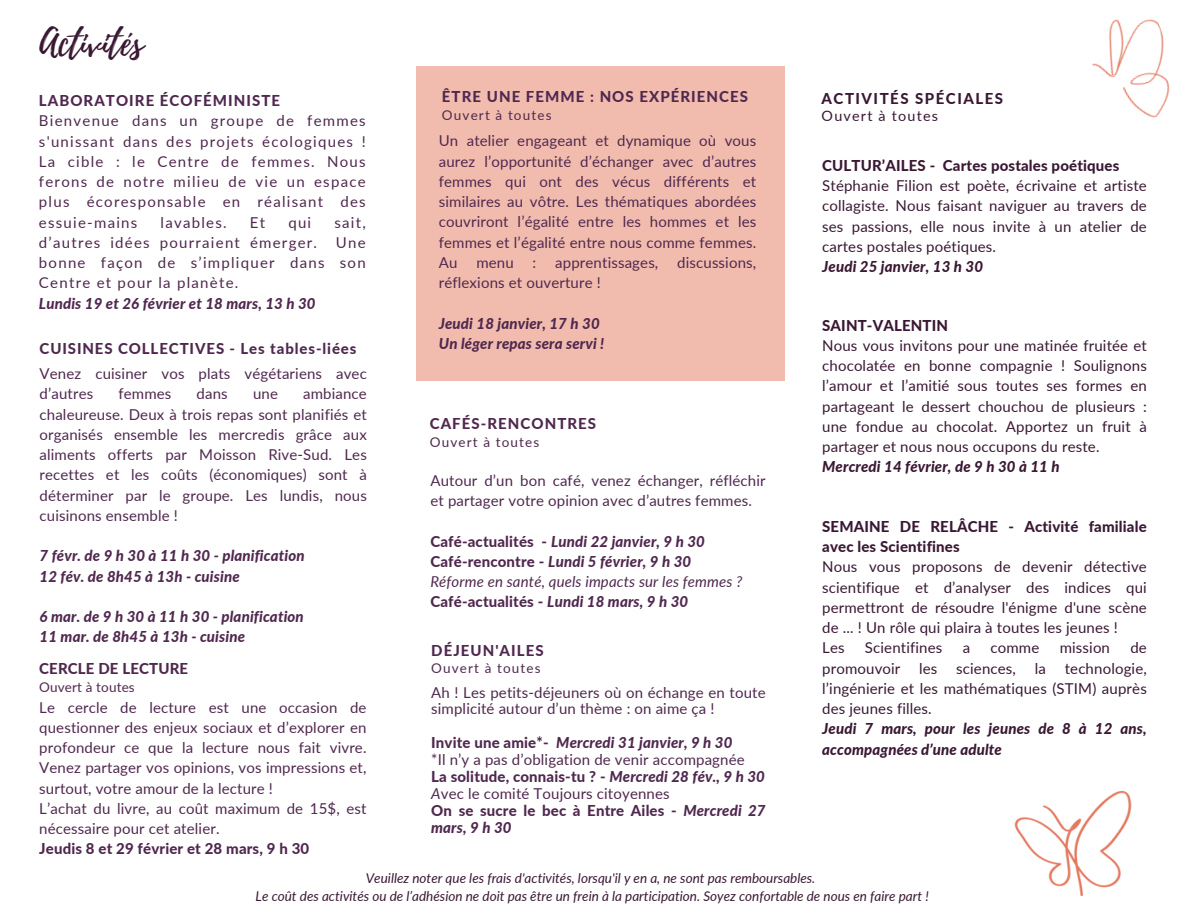
<style>
.page{position:relative;width:1188px;height:918px;background:#fff}
.page>*{position:absolute;margin:0;border:0;box-sizing:border-box;transform-origin:0 0}
.t1{font:36px "Playlist Script";color:#3a1833}
.t2{font:15px/20.2px "Lato";letter-spacing:.01em;color:#50284f;text-align:justify}
.t3{font:15px/20.2px "Lato";letter-spacing:.01em;color:#3a1833;text-align:justify}
.t4{font:italic 800 15px "Lato";letter-spacing:.01em;color:#50284f}
.t5{font:800 15px/16.8px "Lato";letter-spacing:.01em;color:#50284f}
.t6{font:800 15px "Lato";letter-spacing:.06em;color:#50284f}
.t7{font:italic 800 15px/20.2px "Lato";letter-spacing:.01em;color:#3a1833}
.t8{font:800 15px/20.2px "Lato";letter-spacing:.01em;color:#3a1833}
.t9{font:italic 15px "Lato";letter-spacing:.01em;color:#50284f}
.t10{font:15px "Lato";letter-spacing:.085em;color:#50284f}
.t11{font:800 15px "Lato";letter-spacing:.1em;color:#3a1833}
.t12{font:14.4px "Lato";letter-spacing:.085em;color:#3a1833}
.t13{font:italic 13.5px "Lato";color:#3a1833}
.t14{font:13.5px "Lato";letter-spacing:.085em;color:#50284f}
.t15{font:13.5px "Lato";letter-spacing:.01em;color:#50284f}
.s1{font-style:normal}
.s2{font-style:italic}
</style>
<div class="page">
<img style="left:1092px;top:19px;width:78px;height:99px">
<div style="left:416px;top:66px;width:369px;height:315px;background:#f1bcae"></div>
<img style="left:1014px;top:790px;width:118px;height:106px">
<p class="t1" style="left:40px;top:17px;width:105px">Activités</p>
<p class="t6" style="left:39px;top:91px;width:243px">LABORATOIRE ÉCOFÉMINISTE</p>
<p class="t2" style="left:39px;top:110px;width:328px">Bienvenue dans un groupe de femmes s'unissant dans des projets écologiques !<br>La cible : le Centre de femmes. Nous ferons de notre milieu de vie un espace plus écoresponsable en réalisant des essuie-mains</p>
<p class="t10" style="left:161px;top:213px;width:68px">lavables.</p>
<p class="t2" style="left:250px;top:212px;width:17px">Et</p>
<p class="t2" style="left:288px;top:212px;width:24px">qui</p>
<p class="t2" style="left:334px;top:212px;width:33px">sait,</p>
<p class="t10" style="left:39px;top:233px;width:280px">d’autres idées pourraient émerger.</p>
<p class="t2" style="left:39px;top:232px;width:328px;text-indent:297px">Une bonne façon de s’impliquer dans son Centre et pour la planète.</p>
<p class="t4" style="left:39px;top:294px;width:278px">Lundis 19 et 26 février et 18 mars, 13 h 30</p>
<p class="t6" style="left:40px;top:339px;width:318px">CUISINES COLLECTIVES - Les tables-liées</p>
<p class="t2" style="left:40px;top:363px;width:329px">Venez cuisiner vos plats végétariens avec d’autres</p>
<p class="t2" style="left:40px;top:384px;width:329px;text-indent:264px">ambiance chaleureuse. Deux à trois repas sont planifiés et organisés ensemble les mercredis grâce aux aliments offerts par Moisson Rive-Sud. Les recettes et les coûts (économiques) sont à déterminer par le groupe. Les lundis, nous cuisinons ensemble !</p>
<p class="t4" style="left:40px;top:547px;width:267px">7 févr. de 9 h 30 à 11 h 30 - planification</p>
<p class="t4" style="left:40px;top:567px;width:202px">12 fév. de 8h45 à 13h - cuisine</p>
<p class="t4" style="left:40px;top:607px;width:266px">6 mar. de 9 h 30 à 11 h 30 - planification</p>
<p class="t4" style="left:40px;top:628px;width:207px">11 mar. de 8h45 à 13h - cuisine</p>
<p class="t2" style="left:118px;top:384px;width:54px">femmes</p>
<p class="t2" style="left:197px;top:384px;width:33px">dans</p>
<p class="t2" style="left:253px;top:384px;width:26px">une</p>
<p class="t5" style="left:39px;top:660px;width:150px">CERCLE DE LECTURE</p>
<p class="t15" style="left:39px;top:679px;width:97px">Ouvert à toutes</p>
<p class="t2" style="left:39px;top:697px;width:329px">Le cercle de lecture est une occasion de questionner des enjeux sociaux et d’explorer en profondeur ce que la lecture nous fait vivre.<br>Venez partager vos opinions, vos impressions et, surtout, votre amour de la lecture !</p>
<p class="t2" style="left:39px;top:798px;width:329px">L’achat du livre, au coût maximum de 15$, est nécessaire pour cet atelier.</p>
<p class="t5" style="left:39px;top:840px;width:272px">Jeudis 8 et 29 février et 28 mars, 9 h 30</p>
<p class="t6" style="left:442px;top:87px;width:308px">ÊTRE UNE FEMME : NOS EXPÉRIENCES</p>
<p class="t14" style="left:442px;top:106px;width:111px">Ouvert à toutes</p>
<p class="t2" style="left:439px;top:130px;width:319px">Un atelier engageant et dynamique où vous aurez l’opportunité d’échanger avec d’autres femmes qui ont des vécus différents et similaires au vôtre. Les thématiques abordées couvriront l’égalité entre les hommes et les femmes et l’égalité entre nous comme femmes.<br>Au</p>
<p class="t2" style="left:476px;top:252px;width:39px">menu</p>
<p class="t2" style="left:533px;top:252px;width:5px">:</p>
<p class="t2" style="left:555px;top:252px;width:105px">apprentissages,</p>
<p class="t2" style="left:677px;top:252px;width:81px">discussions,</p>
<p class="t2" style="left:439px;top:272px;width:164px">réflexions et ouverture !</p>
<p class="t4" style="left:439px;top:314px;width:162px">Jeudi 18 janvier, 17 h 30</p>
<p class="t4" style="left:439px;top:334px;width:167px">Un léger repas sera servi !</p>
<p class="t6" style="left:430px;top:414px;width:168px">CAFÉS-RENCONTRES</p>
<p class="t14" style="left:430px;top:433px;width:111px">Ouvert à toutes</p>
<p class="t2" style="left:430px;top:470px;width:337px">Autour d’un bon café, venez échanger, réfléchir et partager votre opinion avec d’autres femmes.</p>
<p class="t4" style="left:430px;top:532px;width:276px"><span class="s1">Café-actualités -</span> Lundi 22 janvier, 9 h 30</p>
<p class="t4" style="left:430px;top:552px;width:262px"><span class="s1">Café-rencontre -</span> Lundi 5 février, 9 h 30</p>
<p class="t9" style="left:430px;top:572px;width:314px">Réforme en santé, quels impacts sur les femmes ?</p>
<p class="t5" style="left:430px;top:593px;width:259px">Café-actualités - <span class="s2">Lundi 18 mars, 9 h 30</span></p>
<p class="t6" style="left:431px;top:641px;width:114px">DÉJEUN'AILES</p>
<p class="t14" style="left:431px;top:660px;width:111px">Ouvert à toutes</p>
<p class="t2" style="left:431px;top:683px;width:336px;line-height:16.8px">Ah ! Les petits-déjeuners où on échange en toute simplicité autour d’un thème : on aime ça !</p>
<p class="t4" style="left:431px;top:733px;width:303px"><span class="s1">Invite une amie*-</span> Mercredi 31 janvier, 9 h 30</p>
<p class="t2" style="left:431px;top:749px;width:315px">*Il n’y a pas d’obligation de venir accompagnée</p>
<p class="t5" style="left:431px;top:768px;width:335px">La solitude, connais-tu ? - <span class="s2">Mercredi 28 fév., 9 h 30</span></p>
<p class="t2" style="left:431px;top:783px;width:240px"><span class="s2">A</span>vec le comité Toujours citoyennes</p>
<p class="t5" style="left:431px;top:801px;width:336px">On se sucre le bec à Entre Ailes - <span class="s2">Mercredi 27 mars, 9 h 30</span></p>
<p class="t11" style="left:822px;top:90px;width:183px">ACTIVITÉS SPÉCIALES</p>
<p class="t12" style="left:822px;top:107px;width:118px">Ouvert à toutes</p>
<p class="t8" style="left:822px;top:155px;width:299px">CULTUR’AILES - Cartes postales poétiques</p>
<p class="t3" style="left:822px;top:175px;width:326px">Stéphanie Filion est poète, écrivaine et artiste collagiste. Nous faisant naviguer au travers de ses passions, elle nous invite à un atelier de cartes postales poétiques.</p>
<p class="t7" style="left:822px;top:256px;width:162px">Jeudi 25 janvier, 13 h 30</p>
<p class="t8" style="left:822px;top:315px;width:127px">SAINT-VALENTIN</p>
<p class="t3" style="left:822px;top:335px;width:326px">Nous vous invitons pour une matinée fruitée et chocolatée en bonne compagnie ! Soulignons l’amour et l’amitié sous toutes ses formes en partageant le dessert chouchou de plusieurs : une fondue au chocolat. Apportez un fruit à partager et nous nous occupons du reste.</p>
<p class="t7" style="left:822px;top:456px;width:239px">Mercredi 14 février, de 9 h 30 à 11 h</p>
<p class="t8" style="left:822px;top:516px;width:326px">SEMAINE DE RELÂCHE - Activité familiale avec les Scientifines</p>
<p class="t3" style="left:822px;top:557px;width:326px">Nous vous proposons de devenir détective scientifique et d’analyser des indices qui permettront de résoudre l'énigme d'une scène de ... ! Un rôle qui plaira à toutes les jeunes !</p>
<p class="t3" style="left:822px;top:638px;width:24px">Les</p>
<p class="t3" style="left:865px;top:638px;width:79px">Scientifines</p>
<p class="t3" style="left:963px;top:638px;width:9px">a</p>
<p class="t3" style="left:991px;top:638px;width:50px">comme</p>
<p class="t3" style="left:1060px;top:638px;width:52px">mission</p>
<p class="t3" style="left:1130px;top:638px;width:18px">de</p>
<p class="t3" style="left:822px;top:658px;width:80px">promouvoir</p>
<p class="t3" style="left:919px;top:658px;width:20px">les</p>
<p class="t3" style="left:956px;top:658px;width:61px">sciences,</p>
<p class="t3" style="left:1035px;top:658px;width:13px">la</p>
<p class="t3" style="left:822px;top:658px;width:326px;text-indent:243px">technologie, l’ingénierie et les mathématiques (STIM) auprès des jeunes filles.</p>
<p class="t7" style="left:822px;top:719px;width:326px">Jeudi 7 mars, pour les jeunes de 8 à 12 ans, accompagnées d’une adulte</p>
<p class="t13" style="left:366px;top:869px;width:451px">Veuillez noter que les frais d'activités, lorsqu'il y en a, ne sont pas remboursables.</p>
<p class="t13" style="left:256px;top:887px;width:675px">Le coût des activités ou de l’adhésion ne doit pas être un frein à la participation. Soyez confortable de nous en faire part !</p>
</div>
